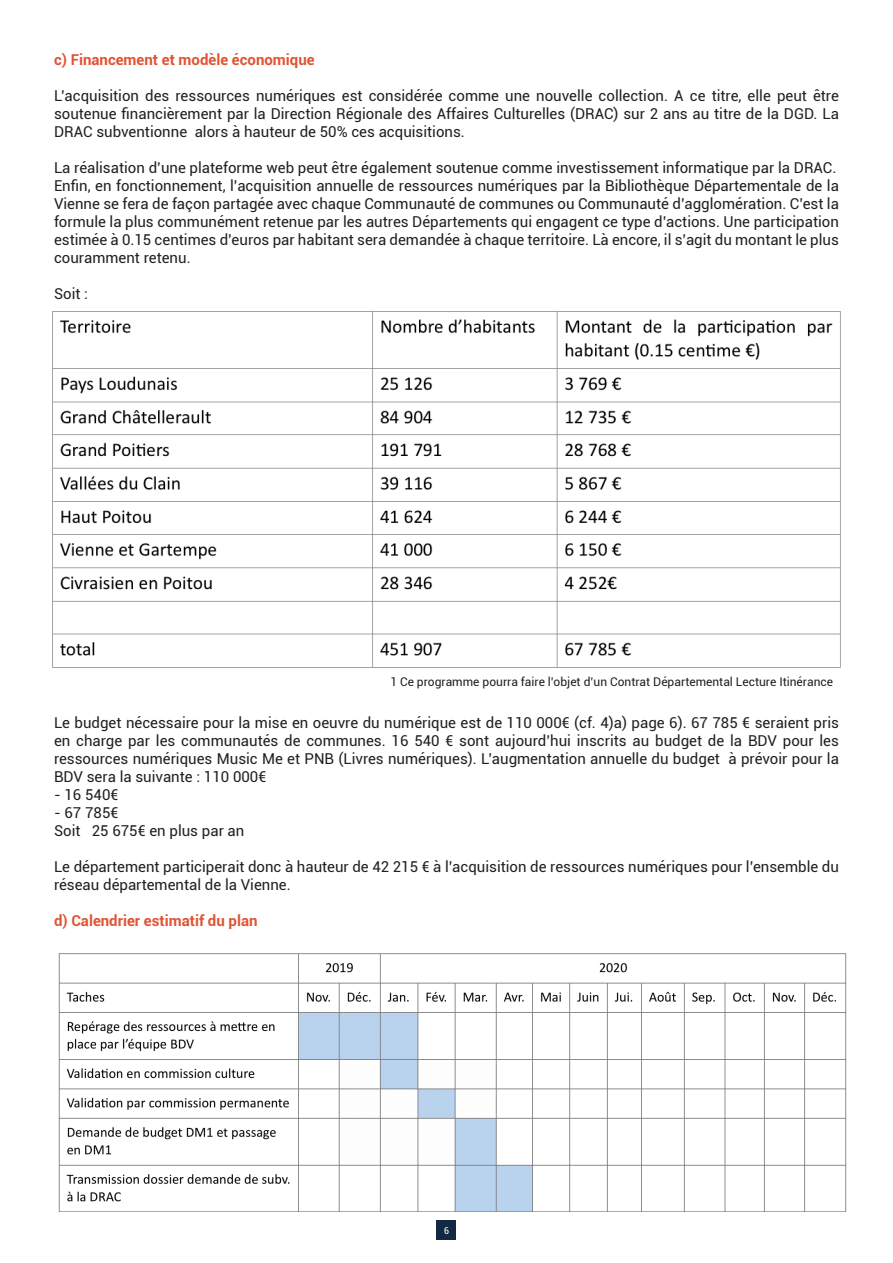
<style>
.page{position:relative;width:893px;height:1263px;background:#fff}
.page>*{position:absolute;margin:0;border:0;box-sizing:border-box;transform-origin:0 0}
.t1{font:15px/18px "Roboto";color:#231f20;text-align:justify}
.t2{font:700 15px "Roboto";color:#df5435}
.t3{font:12px "Roboto";color:#231f20}
.t4{font:condensed 9.6px "Roboto";color:#fff}
</style>
<div class="page">
<div style="left:436px;top:1220px;width:20px;height:20px;background:#122944"></div>
<img style="left:52px;top:311px;width:789px;height:357px">
<img style="left:58px;top:953px;width:789px;height:259px">
<p class="t2" style="left:54px;top:49px;width:262px">c) Financement et modèle économique</p>
<p class="t1" style="left:54px;top:86px;width:786px">L’acquisition des ressources numériques est considérée comme une nouvelle collection. A ce titre, elle peut être soutenue financièrement par la Direction Régionale des Affaires Culturelles (DRAC) sur 2 ans au titre de la DGD. La DRAC subventionne alors à hauteur de 50% ces acquisitions.</p>
<p class="t1" style="left:54px;top:158px;width:784px">La réalisation d’une plateforme web peut être également soutenue comme investissement informatique par la DRAC.</p>
<p class="t1" style="left:54px;top:176px;width:786px">Enfin, en fonctionnement, l’acquisition annuelle de ressources numériques par la Bibliothèque Départementale de la Vienne se fera de façon partagée avec chaque Communauté de communes ou Communauté d’agglomération. C’est la formule la plus communément retenue par les autres Départements qui engagent ce type d’actions. Une participation estimée à 0.15 centimes d’euros par habitant sera demandée à chaque territoire. Là encore, il s’agit du montant le plus couramment retenu.</p>
<p class="t1" style="left:54px;top:284px;width:36px">Soit :</p>
<p class="t3" style="left:390px;top:673px;width:444px">1 Ce programme pourra faire l’objet d’un Contrat Départemental Lecture Itinérance</p>
<p class="t1" style="left:54px;top:713px;width:786px">Le budget nécessaire pour la mise en oeuvre du numérique est de 110 000€ (cf. 4)a) page 6). 67 785 € seraient pris en charge par les communautés de communes. 16 540 € sont aujourd’hui inscrits au budget de la BDV pour les ressources numériques Music Me et PNB (Livres numériques). L’augmentation annuelle du budget à prévoir pour la BDV sera la suivante : 110 000€</p>
<p class="t1" style="left:54px;top:785px;width:66px">- 16 540€</p>
<p class="t1" style="left:54px;top:803px;width:66px">- 67 785€</p>
<p class="t1" style="left:54px;top:821px;width:192px">Soit 25 675€ en plus par an</p>
<p class="t1" style="left:54px;top:857px;width:786px">Le département participerait donc à hauteur de 42 215 € à l’acquisition de ressources numériques pour l’ensemble du réseau départemental de la Vienne.</p>
<p class="t2" style="left:54px;top:910px;width:205px">d) Calendrier estimatif du plan</p>
<p class="t4" style="left:444px;top:1223px;width:6px">6</p>
</div>
